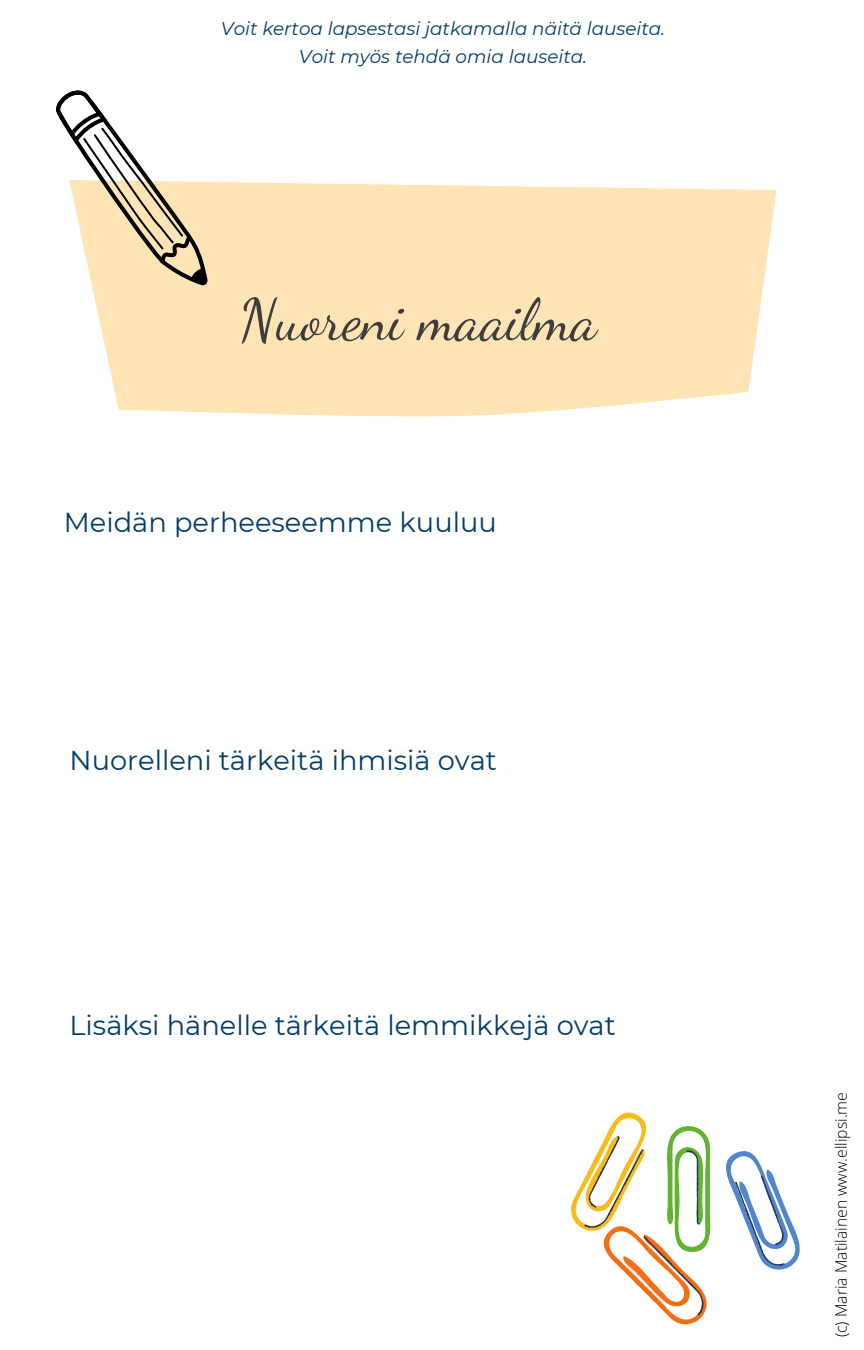
<style>
.page{position:relative;width:864px;height:1350px;background:#fff}
.page>*{position:absolute;margin:0;border:0;box-sizing:border-box;transform-origin:0 0}
.t1{font:58.05px "Dancing Script";color:#3d3d3d}
.t2{font:27.22px "Montserrat";color:#033d68}
.t3{font:italic 18.22px "Montserrat";color:#033d68}
.t4{font:300 15.75px "Open Sans";color:#000}
</style>
<div class="page">
<svg style="left:92px;top:182px;width:685px;height:235px;background:#fee7bb"></svg>
<svg style="left:56px;top:90px;width:152px;height:195px"></svg>
<svg style="left:571px;top:1112px;width:229px;height:212px"></svg>
<p class="t3" style="left:221px;top:17px;width:446px">Voit kertoa lapsestasi jatkamalla näitä lauseita.</p>
<p class="t3" style="left:299px;top:45px;width:290px">Voit myös tehdä omia lauseita.</p>
<p class="t1" style="left:239px;top:285px;width:359px">Nuoreni maailma</p>
<p class="t2" style="left:64px;top:506px;width:435px">Meidän perheeseemme kuuluu</p>
<p class="t2" style="left:70px;top:744px;width:429px">Nuorelleni tärkeitä ihmisiä ovat</p>
<p class="t2" style="left:70px;top:1008px;width:548px">Lisäksi hänelle tärkeitä lemmikkejä ovat</p>
<p class="t4" style="left:830px;top:1337px;width:247px;rotate:-90deg">(c) Maria Matilainen www.ellipsi.me</p>
</div>
